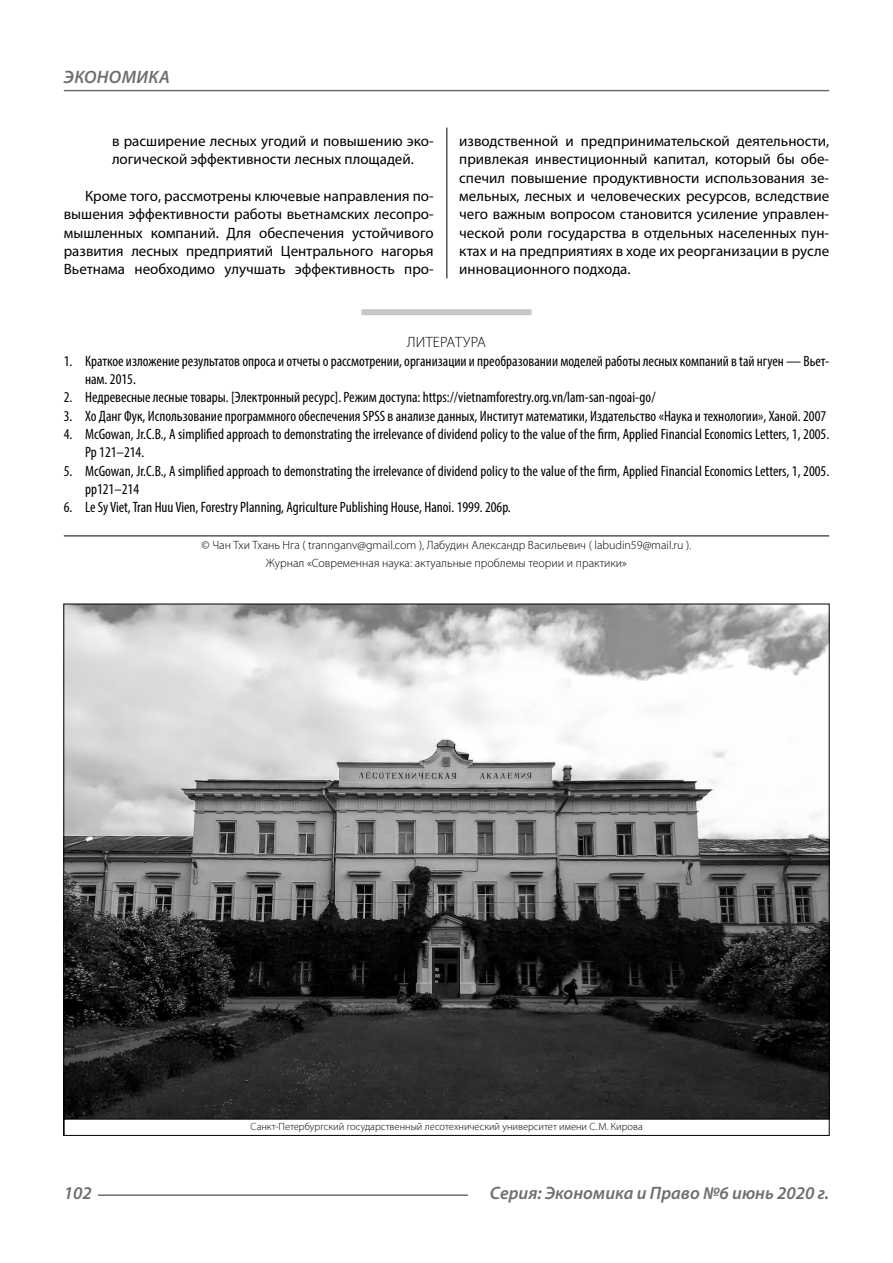
<style>
.page{position:relative;width:893px;height:1263px;background:#fff}
.page>*{position:absolute;margin:0;border:0;box-sizing:border-box;transform-origin:0 0}
.t1{font:italic 600 18px "Myriad Pro";color:#6e6e6e}
.t2{font:condensed 15px/18.3px "Myriad Pro";color:#000}
.Normal{font:15px/18.3px "Myriad Pro";color:#000;text-align:justify}
.Literature{font:300 15px "Myriad Pro";letter-spacing:.02em;color:#000}
.Copy{font:300 12px/18.3px "Myriad Pro";color:#000;text-align:center}
.Author-doc{font:300 10.5px "Myriad Pro";color:#000}
</style>
<div class="page">
<hr style="left:446px;top:128px;width:1px;height:1007px;background:#000">
<div style="left:64px;top:278px;width:765px;height:985px;background:#fff"></div>
<div style="left:361px;top:309px;width:170px;height:6px;background:#c7c7c7"></div>
<hr style="left:64px;top:535px;width:765px;height:1px;background:#000">
<img style="left:65px;top:606px;width:763px;height:513px">
<div style="left:64px;top:1119px;width:766px;height:17px;border:1px solid #000"></div>
<hr style="left:98px;top:1194px;width:370px;height:2px;background:#6e6e6e">
<hr style="left:64px;top:90px;width:765px;height:1px;background:#6e6e6e">
<p class="t1" style="left:64px;top:66px;width:24px">Экономика</p>
<p class="Normal" style="left:112px;top:131px;width:323px">в расширение лесных угодий и повышению эко&shy;логической эффективности лесных площадей.</p>
<p class="Normal" style="left:64px;top:186px;width:371px;text-indent:21px">Кроме того, рассмотрены ключевые направления по&shy;вышения эффективности работы вьетнамских лесопро&shy;мышленных компаний. Для обеспечения устойчивого развития лесных предприятий Центрального нагорья Вьетнама необходимо улучшать эффективность про-</p>
<p class="Normal" style="left:459px;top:131px;width:371px">изводственной и предпринимательской деятельности, привлекая инвестиционный капитал, который бы обе&shy;спечил повышение продуктивности использования зе&shy;мельных, лесных и человеческих ресурсов, вследствие чего важным вопросом становится усиление управлен&shy;ческой роли государства в отдельных населенных пун&shy;ктах и на предприятиях в ходе их реорганизации в русле инновационного подхода.</p>
<p class="Literature" style="left:407px;top:333px;width:80px">ЛИТЕРАТУРА</p>
<p class="t2" style="left:85px;top:351px;width:746px;text-indent:-21px">1. Краткое изложение результатов опроса и отчеты о рассмотрении, организации и преобразовании моделей работы лесных компаний в tай нгуен — Bьет&shy;нам. 2015.</p>
<p class="t2" style="left:64px;top:388px;width:593px">2. Недревесные лесные товары. [Электронный ресурс]. Режим доступа: https://vietnamforestry.org.vn/lam-san-ngoai-go/</p>
<p class="t2" style="left:64px;top:406px;width:764px">3. Хо Данг Фук, Использование программного обеспечения SPSS в анализе данных, Институт математики, Издательство «Наука и технологии», Ханой. 2007</p>
<p class="t2" style="left:85px;top:425px;width:746px;text-indent:-21px">4. McGowan, Jr.C.B., A simplified approach to demonstrating the irrelevance of dividend policy to the value of the firm, Applied Financial Economics Letters, 1, 2005.<br>Pp 121–214.</p>
<p class="t2" style="left:85px;top:461px;width:746px;text-indent:-21px">5. McGowan, Jr.C.B., A simplified approach to demonstrating the irrelevance of dividend policy to the value of the firm, Applied Financial Economics Letters, 1, 2005. pp121–214</p>
<p class="t2" style="left:64px;top:498px;width:448px">6. Le Sy Viet, Tran Huu Vien, Forestry Planning, Agriculture Publishing House, Hanoi. 1999. 206p.</p>
<p class="Copy" style="left:202px;top:536px;width:491px">© Чан Тхи Тхань Нга ( trannganv@gmail.com ), Лабудин Александр Васильевич ( labudin59@mail.ru ).<br>Журнал «Современная наука: актуальные проблемы теории и практики»</p>
<p class="Author-doc" style="left:251px;top:1120px;width:394px">Санкт-Петербургский государственный лесотехнический университет имени С.М. Кирова</p>
<p class="t1" style="left:64px;top:1182px;width:30px">102</p>
<p class="t1" style="left:490px;top:1182px;width:341px">Серия: Экономика и Право №6 июнь 2020 г.</p>
</div>
